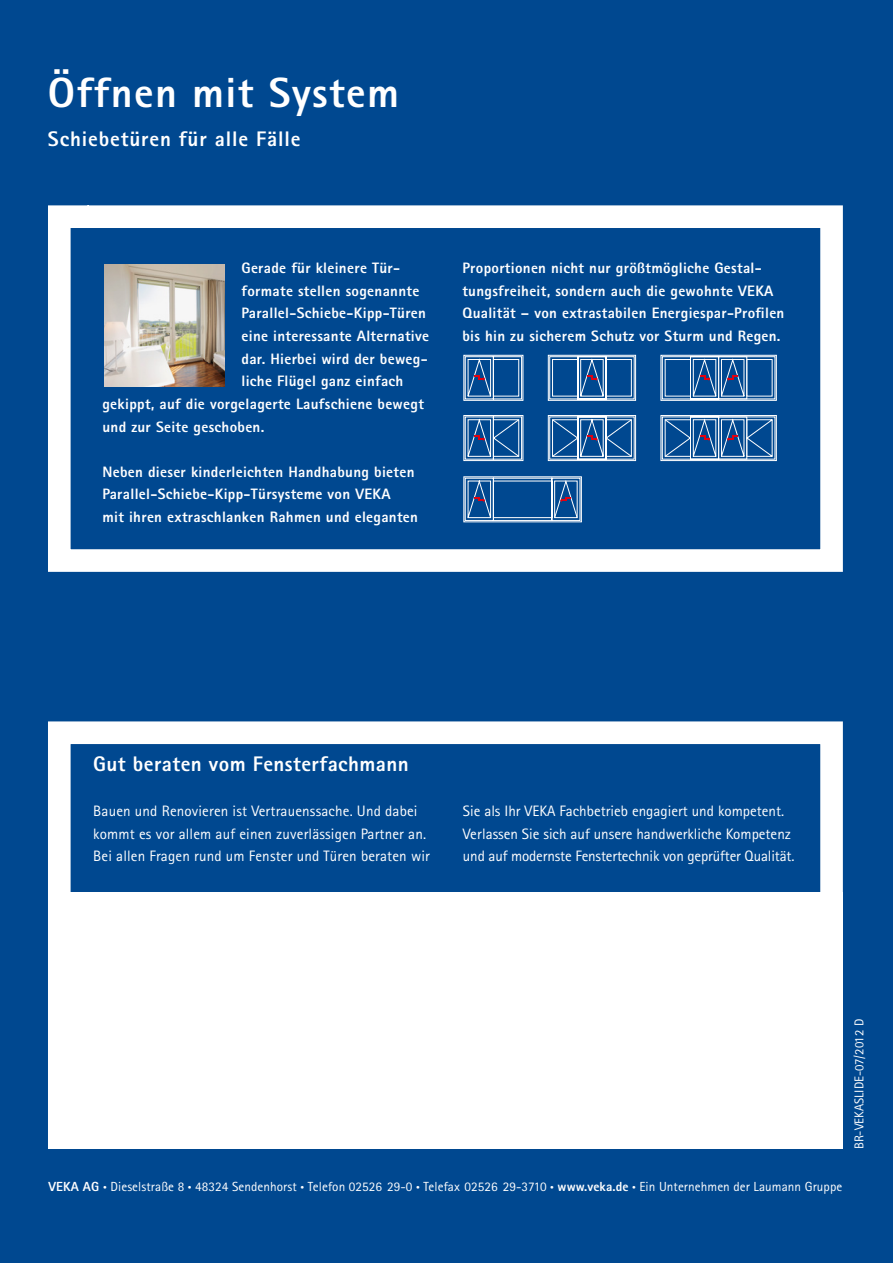
<style>
.page{position:relative;width:893px;height:1263px;background:#004890}
.page>*{position:absolute;margin:0;border:0;box-sizing:border-box;transform-origin:0 0}
.t1{font:800 42.15px "Rotis Sans Serif";letter-spacing:.035em;color:#fff}
.t2{font:800 21.15px "Rotis Sans Serif";letter-spacing:.02em;color:#fff}
.t3{font:800 21.15px "Rotis Sans Serif";letter-spacing:.04em;color:#fff}
.t4{font:800 15.15px/22.6px "Rotis Sans Serif";letter-spacing:.02em;color:#fff}
.t5{font:15.15px/22.6px "Rotis Sans Serif";color:#fff}
.t6{font:13.2px "Rotis Sans Serif";letter-spacing:.005em;color:#fff}
.t7{font:12.75px "Rotis Sans Serif";color:#fff}
.s1{font-weight:800}
.s2{font-size:7.5px}
</style>
<div class="page">
<svg style="left:48px;top:205px;width:795px;height:367px"></svg>
<img style="left:104px;top:264px;width:120px;height:122px">
<svg style="left:463px;top:355px;width:314px;height:48px"></svg>
<svg style="left:463px;top:413px;width:314px;height:54px"></svg>
<svg style="left:463px;top:474px;width:309px;height:48px"></svg>
<div style="left:48px;top:721px;width:795px;height:428px;border:23px solid #fff"></div>
<div style="left:48px;top:892px;width:795px;height:257px;background:#fff"></div>
<h1 class="t1" style="left:48px;top:66px;width:353px">Öffnen mit System</h1>
<h2 class="t3" style="left:48px;top:126px;width:254px">Schiebetüren für alle Fälle</h2>
<p class="t4" style="left:241px;top:257px;width:160px">Gerade für kleinere Tür-</p>
<p class="t4" style="left:241px;top:279px;width:179px">formate stellen sogenannte</p>
<p class="t4" style="left:241px;top:302px;width:186px">Parallel-Schiebe-Kipp-Türen</p>
<p class="t4" style="left:241px;top:324px;width:189px">eine interessante Alternative</p>
<p class="t4" style="left:241px;top:347px;width:188px">dar. Hierbei wird der beweg-</p>
<p class="t4" style="left:241px;top:370px;width:163px">liche Flügel ganz einfach</p>
<p class="t4" style="left:102px;top:392px;width:323px">gekippt, auf die vorgelagerte Laufschiene bewegt</p>
<p class="t4" style="left:102px;top:415px;width:163px">und zur Seite geschoben.</p>
<p class="t4" style="left:102px;top:460px;width:317px">Neben dieser kinderleichten Handhabung bieten<br>Parallel-Schiebe-Kipp-Türsysteme von VEKA<br>mit ihren extraschlanken Rahmen und eleganten</p>
<p class="t4" style="left:462px;top:257px;width:324px">Proportionen nicht nur größtmögliche Gestal&shy;tungsfreiheit, sondern auch die gewohnte VEKA Qualität – von extrastabilen Energiespar-Profilen bis hin zu sicherem Schutz vor Sturm und Regen.</p>
<h2 class="t2" style="left:93px;top:750px;width:317px">Gut beraten vom Fensterfachmann</h2>
<p class="t5" style="left:93px;top:799px;width:338px">Bauen und Renovieren ist Vertrauenssache. Und dabei kommt es vor allem auf einen zuverlässigen Partner an.<br>Bei allen Fragen rund um Fenster und Türen beraten wir</p>
<p class="t5" style="left:463px;top:799px;width:333px">Sie als Ihr VEKA Fachbetrieb engagiert und kompetent.<br>Verlassen Sie sich auf unsere handwerkliche Kompetenz und auf modernste Fenstertechnik von geprüfter Qualität.</p>
<p class="t7" style="left:851px;top:1149px;width:132px;rotate:-90deg">BR-VEKASLIDE-07/2012 D</p>
<p class="t6" style="left:49px;top:1179px;width:795px"><span class="s1">VEKA AG</span> <span class="s2">•</span> Dieselstraße 8 <span class="s2">•</span> 48324 Sendenhorst <span class="s2">•</span> Telefon 02526 29-0 <span class="s2">•</span> Telefax 02526 29-3710 <span class="s2">•</span> <span class="s1">www.veka.de</span> <span class="s2">•</span> Ein Unternehmen der Laumann Gruppe</p>
</div>
